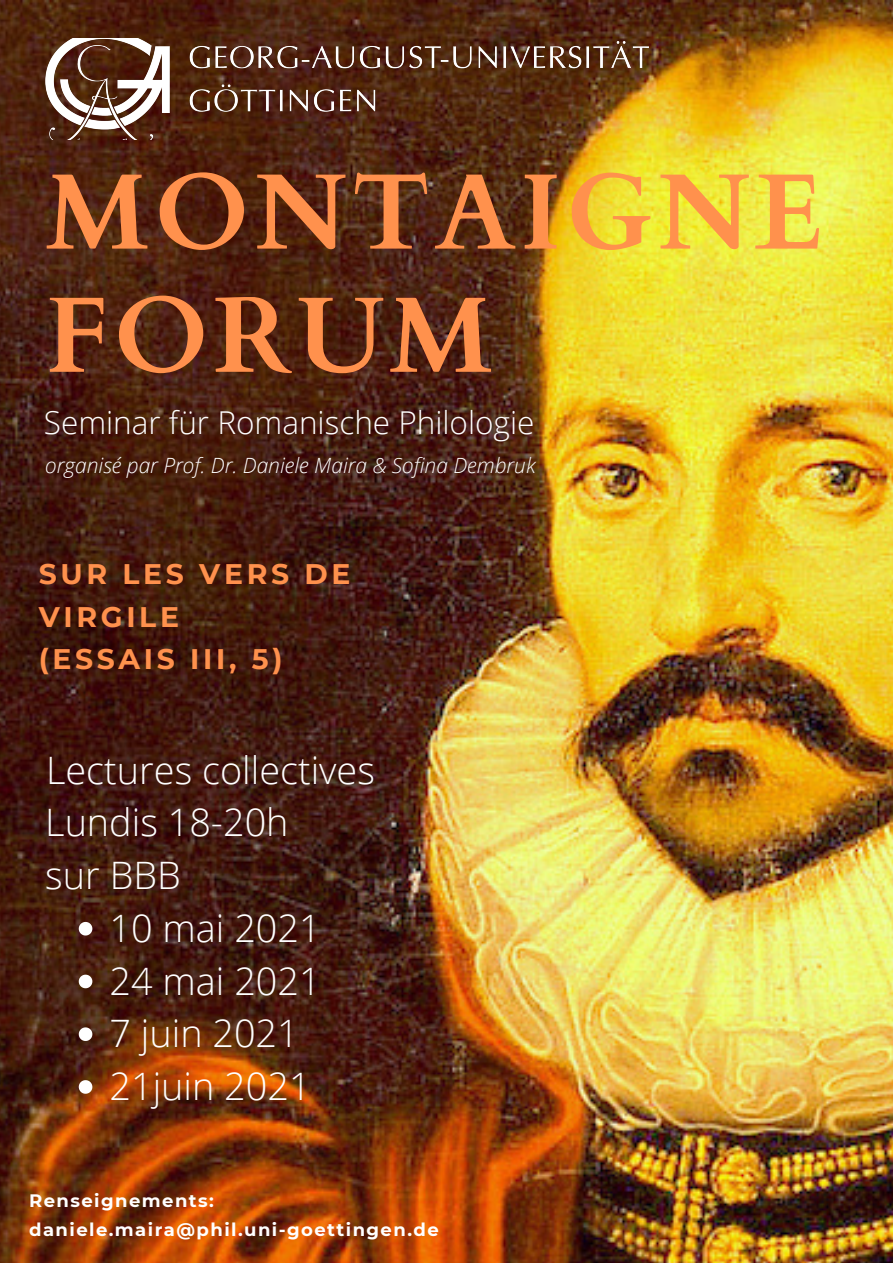
<style>
.page{position:relative;width:893px;height:1263px;background:#fff}
.page>*{position:absolute;margin:0;border:0;box-sizing:border-box;transform-origin:0 0}
.t1{font:700 107.48px "Cardo";letter-spacing:.04em;color:#ff914d}
.t2{font:300 37.8px "Open Sans";color:#fff}
.t3{font:300 31.5px "Open Sans";color:#fff}
.t4{font:700 28.28px/42.4px "Montserrat";letter-spacing:.13em;color:#ff914d}
.t5{font:italic 300 21px "Open Sans";color:#fff}
.t6{font:700 18px "Montserrat";letter-spacing:.08em;color:#fff}
</style>
<div class="page">
<img style="left:0;top:0;width:893px;height:1263px">
<img style="left:45px;top:39px;width:603px;height:101px">
<svg style="left:79px;top:922px;width:13px;height:13px"></svg>
<svg style="left:79px;top:975px;width:13px;height:13px"></svg>
<svg style="left:79px;top:1027px;width:13px;height:14px"></svg>
<svg style="left:79px;top:1080px;width:13px;height:14px"></svg>
<p class="t1" style="left:45px;top:142px;width:780px">MONTAIGNE</p>
<p class="t1" style="left:45px;top:265px;width:449px">FORUM</p>
<p class="t3" style="left:44px;top:400px;width:492px">Seminar für Romanische Philologie</p>
<p class="t5" style="left:45px;top:451px;width:492px">organisé par Prof. Dr. Daniele Maira &amp; Sofina Dembruk</p>
<p class="t4" style="left:39px;top:553px;width:313px">SUR LES VERS DE<br>VIRGILE</p>
<p class="t4" style="left:39px;top:638px;width:245px">(ESSAIS III, 5)</p>
<p class="t2" style="left:46px;top:743px;width:330px">Lectures collectives</p>
<p class="t2" style="left:45px;top:796px;width:245px">Lundis 18-20h</p>
<p class="t2" style="left:45px;top:849px;width:137px">sur BBB</p>
<p class="t2" style="left:110px;top:901px;width:212px">10 mai 2021</p>
<p class="t2" style="left:110px;top:954px;width:212px">24 mai 2021</p>
<p class="t2" style="left:110px;top:1007px;width:191px">7 juin 2021</p>
<p class="t2" style="left:110px;top:1059px;width:202px">21juin 2021</p>
<p class="t6" style="left:29px;top:1190px;width:186px">Renseignements:</p>
<p class="t6" style="left:29px;top:1218px;width:411px">daniele.maira@phil.uni-goettingen.de</p>
</div>
